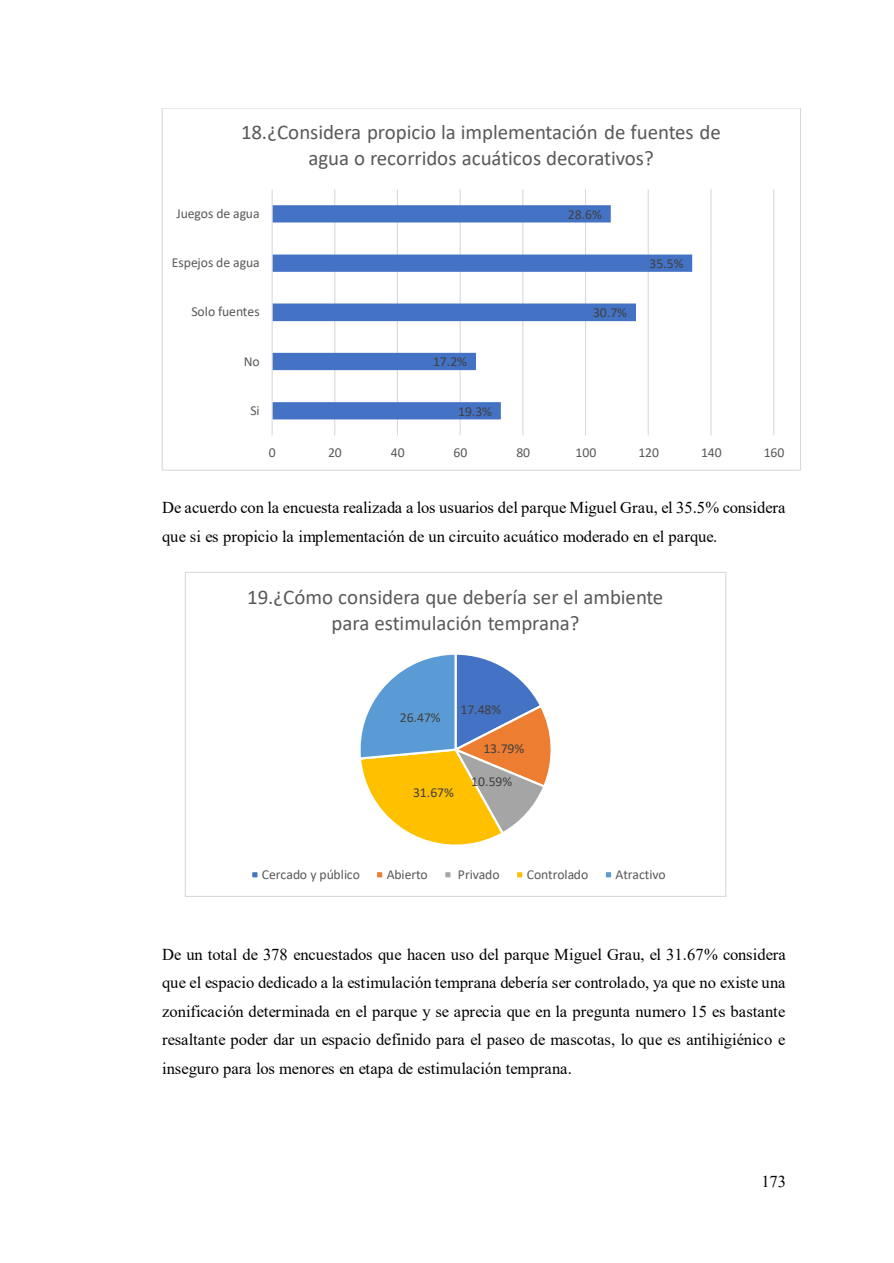
<style>
.page{position:relative;width:894px;height:1263px;background:#fff}
.page>*{position:absolute;margin:0;border:0;box-sizing:border-box;transform-origin:0 0}
.t1{font:20.85px/25.5px "Calibri";letter-spacing:-.005em;color:#595959;text-align:center}
.t2{font:16.5px/28.5px "Times New Roman";color:#000}
.t3{font:13.65px "Calibri";letter-spacing:-.005em;color:#595959}
.t4{font:13.65px "Calibri";letter-spacing:-.005em;color:#404040}
</style>
<div class="page">
<hr style="left:334px;top:189px;width:1px;height:246px;background:#d9d9d9">
<hr style="left:397px;top:189px;width:1px;height:246px;background:#d9d9d9">
<hr style="left:459px;top:189px;width:1px;height:246px;background:#d9d9d9">
<hr style="left:522px;top:189px;width:1px;height:246px;background:#d9d9d9">
<hr style="left:584px;top:189px;width:2px;height:246px;background:#d9d9d9">
<hr style="left:647px;top:189px;width:1px;height:246px;background:#d9d9d9">
<hr style="left:710px;top:189px;width:1px;height:246px;background:#d9d9d9">
<hr style="left:772px;top:189px;width:2px;height:246px;background:#d9d9d9">
<svg style="left:272px;top:205px;width:420px;height:214px"></svg>
<hr style="left:271px;top:189px;width:1px;height:246px;background:#d9d9d9">
<svg style="left:360px;top:654px;width:191px;height:191px"></svg>
<div style="left:251px;top:871px;width:7px;height:7px;background:#4472c4"></div>
<div style="left:250px;top:870px;width:9px;height:10px;border:2px solid #fff"></div>
<div style="left:376px;top:871px;width:7px;height:7px;background:#ed7d31"></div>
<div style="left:374px;top:870px;width:10px;height:10px;border:2px solid #fff"></div>
<div style="left:444px;top:871px;width:7px;height:7px;background:#a5a5a5"></div>
<div style="left:443px;top:870px;width:9px;height:10px;border:2px solid #fff"></div>
<svg style="left:517px;top:873px;width:4px;height:4px"></svg>
<div style="left:514px;top:870px;width:10px;height:10px;border:2px solid #fff"></div>
<div style="left:604px;top:871px;width:8px;height:7px;background:#5b9bd5"></div>
<div style="left:603px;top:870px;width:10px;height:10px;border:2px solid #fff"></div>
<p class="t1" style="left:241px;top:122px;width:481px">18.¿Considera propicio la implementación de fuentes de agua o recorridos acuáticos decorativos?</p>
<p class="t3" style="left:176px;top:208px;width:85px">Juegos de agua</p>
<p class="t4" style="left:567px;top:208px;width:35px">28.6%</p>
<p class="t3" style="left:172px;top:257px;width:89px">Espejos de agua</p>
<p class="t4" style="left:649px;top:258px;width:35px">35.5%</p>
<p class="t3" style="left:191px;top:306px;width:70px">Solo fuentes</p>
<p class="t4" style="left:593px;top:307px;width:35px">30.7%</p>
<p class="t3" style="left:244px;top:355px;width:17px">No</p>
<p class="t4" style="left:433px;top:356px;width:35px">17.2%</p>
<p class="t3" style="left:250px;top:405px;width:11px">Si</p>
<p class="t4" style="left:458px;top:405px;width:35px">19.3%</p>
<p class="t3" style="left:269px;top:447px;width:8px">0</p>
<p class="t3" style="left:328px;top:447px;width:15px">20</p>
<p class="t3" style="left:390px;top:447px;width:15px">40</p>
<p class="t3" style="left:453px;top:447px;width:15px">60</p>
<p class="t3" style="left:516px;top:447px;width:15px">80</p>
<p class="t3" style="left:575px;top:447px;width:22px">100</p>
<p class="t3" style="left:638px;top:447px;width:22px">120</p>
<p class="t3" style="left:700px;top:447px;width:22px">140</p>
<p class="t3" style="left:763px;top:447px;width:22px">160</p>
<p class="t2" style="left:162px;top:493px;width:624px">De acuerdo con la encuesta realizada a los usuarios del parque Miguel Grau, el 35.5% considera que si es propicio la implementación de un circuito acuático moderado en el parque.</p>
<p class="t1" style="left:247px;top:586px;width:417px">19.¿Cómo considera que debería ser el ambiente para estimulación temprana?</p>
<p class="t4" style="left:400px;top:712px;width:42px">26.47%</p>
<p class="t4" style="left:413px;top:787px;width:42px">31.67%</p>
<p class="t4" style="left:460px;top:703px;width:42px">17.48%</p>
<p class="t4" style="left:483px;top:742px;width:42px">13.79%</p>
<p class="t4" style="left:471px;top:776px;width:42px">10.59%</p>
<p class="t3" style="left:262px;top:869px;width:100px">Cercado y público</p>
<p class="t3" style="left:386px;top:869px;width:43px">Abierto</p>
<p class="t3" style="left:457px;top:869px;width:43px">Privado</p>
<p class="t3" style="left:526px;top:869px;width:63px">Controlado</p>
<p class="t3" style="left:615px;top:869px;width:52px">Atractivo</p>
<p class="t2" style="left:162px;top:940px;width:625px;text-align:justify">De un total de 378 encuestados que hacen uso del parque Miguel Grau, el 31.67% considera que el espacio dedicado a la estimulación temprana debería ser controlado, ya que no existe una zonificación determinada en el parque y se aprecia que en la pregunta numero 15 es bastante resaltante poder dar un espacio definido para el paseo de mascotas, lo que es antihigiénico e inseguro para los menores en etapa de estimulación temprana.</p>
<p class="t2" style="left:761px;top:1167px;width:26px">173</p>
</div>
